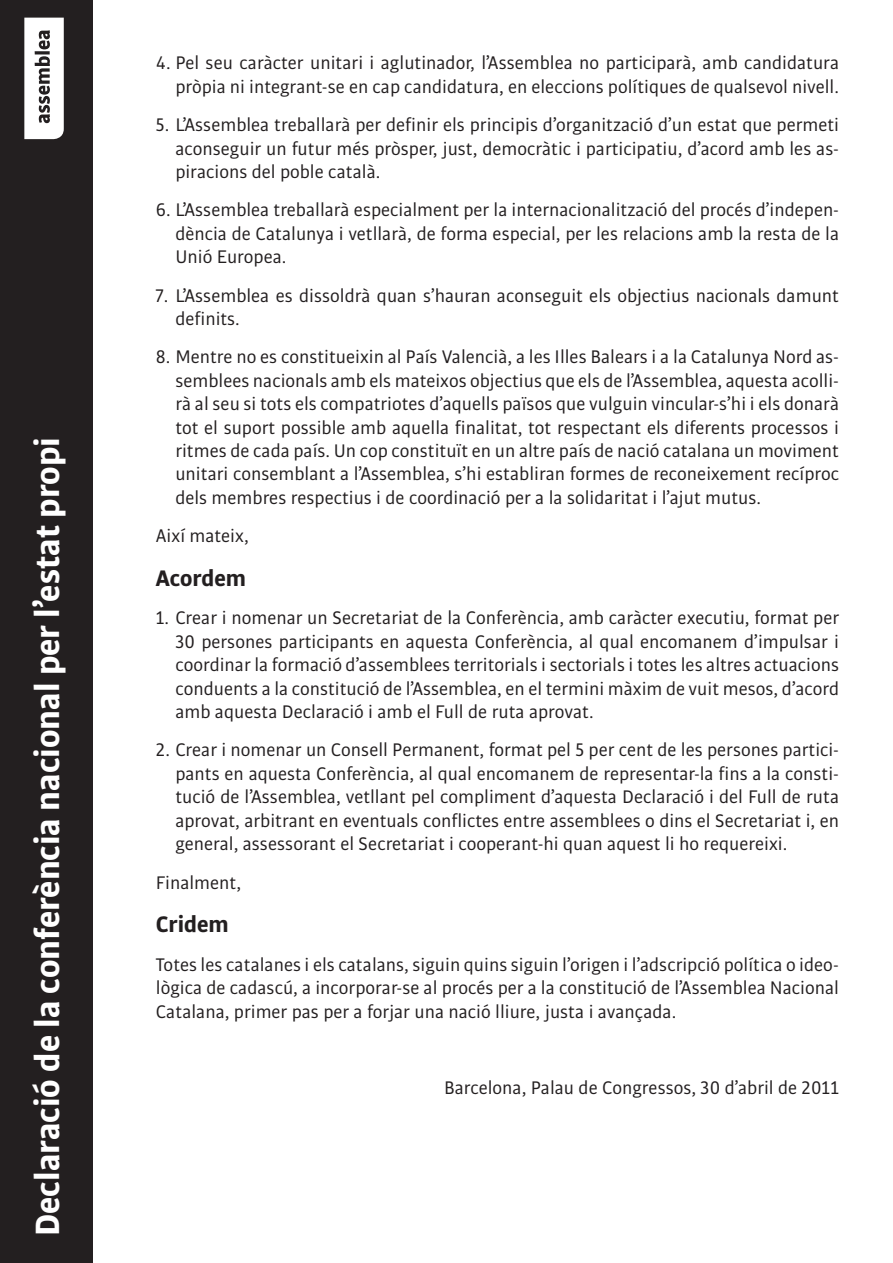
<style>
.page{position:relative;width:893px;height:1263px;background:#fff}
.page>*{position:absolute;margin:0;border:0;box-sizing:border-box;transform-origin:0 0}
.t1{font:700 36px "Bulo";color:#fff}
.TITOL{font:700 24px "Bulo";color:#231f20}
.PARAGRAF{font:19.5px/23.4px "Bulo";color:#231f20;text-align:justify}
</style>
<div class="page">
<div style="left:0;top:0;width:93px;height:1263px;background:#231f20"></div>
<svg style="left:24px;top:18px;width:40px;height:121px;background:#dddcdc"></svg>
<h1 class="t1" style="left:24px;top:1236px;width:801px;rotate:-90deg">Declaració de la conferència nacional per l’estat propi</h1>
<p class="PARAGRAF" style="left:156px;top:51px;width:685px;text-align:right">4. Pel seu caràcter unitari i aglutinador, l’Assemblea no participarà, amb candidatura pròpia ni integrant-se en cap candidatura, en eleccions polítiques de qualsevol nivell.</p>
<p class="PARAGRAF" style="left:175px;top:113px;width:665px;text-indent:-20px">5. L’Assemblea treballarà per definir els principis d’organització d’un estat que permeti aconseguir un futur més pròsper, just, democràtic i participatiu, d’acord amb les as&shy;piracions del poble català.</p>
<p class="PARAGRAF" style="left:175px;top:198px;width:665px;text-indent:-20px">6. L’Assemblea treballarà especialment per la internacionalització del procés d’indepen&shy;dència de Catalunya i vetllarà, de forma especial, per les relacions amb la resta de la Unió Europea.</p>
<p class="PARAGRAF" style="left:175px;top:283px;width:665px;text-indent:-20px">7. L’Assemblea es dissoldrà quan s’hauran aconseguit els objectius nacionals damunt definits.</p>
<p class="PARAGRAF" style="left:175px;top:345px;width:665px;text-indent:-20px">8. Mentre no es constitueixin al País Valencià, a les Illes Balears i a la Catalunya Nord as&shy;semblees nacionals amb els mateixos objectius que els de l’Assemblea, aquesta acolli&shy;rà al seu si tots els compatriotes d’aquells països que vulguin vincular-s’hi i els donarà tot el suport possible amb aquella finalitat, tot respectant els diferents processos i ritmes de cada país. Un cop constituït en un altre país de nació catalana un moviment unitari consemblant a l’Assemblea, s’hi establiran formes de reconeixement recíproc dels membres respectius i de coordinació per a la solidaritat i l’ajut mutus.</p>
<p class="PARAGRAF" style="left:156px;top:524px;width:94px">Així mateix,</p>
<p class="TITOL" style="left:156px;top:563px;width:92px">Acordem</p>
<p class="PARAGRAF" style="left:175px;top:606px;width:665px;text-indent:-20px">1. Crear i nomenar un Secretariat de la Conferència, amb caràcter executiu, format per 30 persones participants en aquesta Conferència, al qual encomanem d’impulsar i coordinar la formació d’assemblees territorials i sectorials i totes les altres actuacions conduents a la constitució de l’Assemblea, en el termini màxim de vuit mesos, d’acord amb aquesta Declaració i amb el Full de ruta aprovat.</p>
<p class="PARAGRAF" style="left:175px;top:738px;width:665px;text-indent:-20px">2. Crear i nomenar un Consell Permanent, format pel 5 per cent de les persones partici&shy;pants en aquesta Conferència, al qual encomanem de representar-la fins a la consti&shy;tució de l’Assemblea, vetllant pel compliment d’aquesta Declaració i del Full de ruta aprovat, arbitrant en eventuals conflictes entre assemblees o dins el Secretariat i, en general, assessorant el Secretariat i cooperant-hi quan aquest li ho requereixi.</p>
<p class="PARAGRAF" style="left:156px;top:870px;width:87px">Finalment,</p>
<p class="TITOL" style="left:156px;top:909px;width:74px">Cridem</p>
<p class="PARAGRAF" style="left:156px;top:952px;width:685px">Totes les catalanes i els catalans, siguin quins siguin l’origen i l’adscripció política o ideo&shy;lògica de cadascú, a incorporar-se al procés per a la constitució de l’Assemblea Nacional Catalana, primer pas per a forjar una nació lliure, justa i avançada.</p>
<p class="PARAGRAF" style="left:444px;top:1076px;width:396px">Barcelona, Palau de Congressos, 30 d’abril de 2011</p>
</div>
